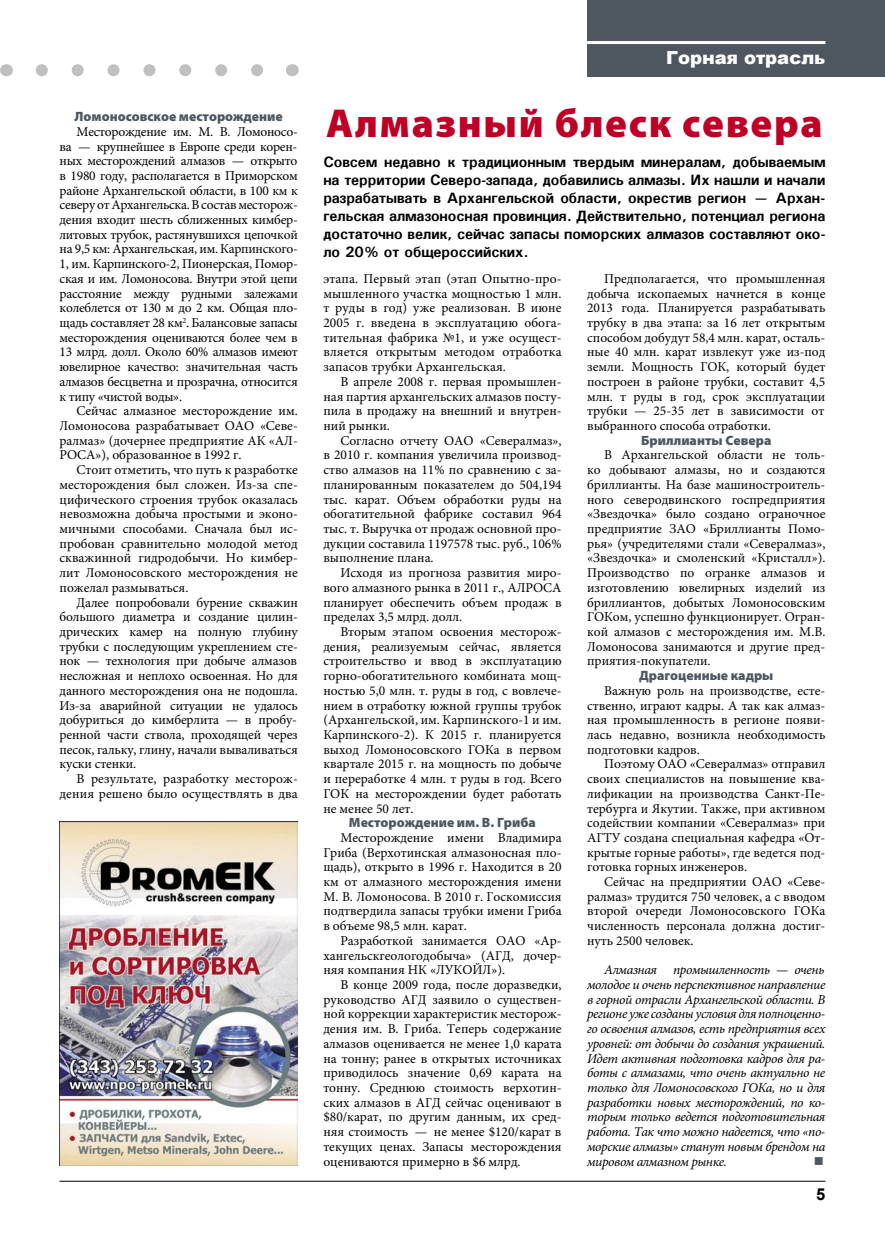
<style>
.page{position:relative;width:885px;height:1234px;background:#fff}
.page>*{position:absolute;margin:0;border:0;box-sizing:border-box;transform-origin:0 0}
.PV_Zag_Myr{font:900 40.5px "Myriad Pro";letter-spacing:.04em;color:#be0027}
.PV_kolontit_ArB-12_right{font:900 18px "Arial";color:#fff}
.t1{font:700 16.5px "Arial";color:#000}
.PV_dop_Un{font:700 15px/18px "Univers Cyr";color:#000;text-align:justify}
.PV_osn_M-9{font:13.5px/14.7px "Minion Pro";color:#000;text-align:justify}
.PV_osn_M-9-2{font:italic 13.5px/14.7px "Minion Pro";letter-spacing:-.03em;color:#000;text-align:justify}
.PV_osn_M-9-3{font:900 13.5px "Myriad Pro";color:#4e5760}
.PV_osn_M-9-4{font:13.5px "Wingdings";color:#4e5760}
</style>
<div class="page">
<hr style="left:60px;top:1180px;width:765px;height:1px;background:#000">
<div style="left:587px;top:0;width:297px;height:77px;background:#4e5760"></div>
<hr style="left:587px;top:41px;width:238px;height:3px;background:#fff">
<svg style="left:42px;top:64px;width:221px;height:12px"></svg>
<svg style="left:6px;top:64px;width:1px;height:12px"></svg>
<svg style="left:292px;top:64px;width:1px;height:12px"></svg>
<img style="left:60px;top:821px;width:238px;height:344px">
<p class="PV_osn_M-9-3" style="left:75px;top:109px;width:210px">Ломоносовское месторождение</p>
<p class="PV_osn_M-9" style="left:60px;top:125px;width:240px;text-indent:17px">Месторождение им. М. В. Ломоносо&shy;ва — крупнейшее в Европе среди корен&shy;ных месторождений алмазов — открыто в 1980 году, располагается в Приморском районе Архангельской области, в 100 км к северу от Архангельска. В состав месторож&shy;дения входит шесть сближенных кимбер&shy;литовых трубок, растянувшихся цепочкой на 9,5 км: Архангельская, им. Карпинского-1, им. Карпинского-2, Пионерская, Помор&shy;ская и им. Ломоносова. Внутри этой цепи расстояние между рудными залежами колеблется от 130 м до 2 км. Общая пло&shy;щадь составляет 28 км<sup>2</sup>. Балансовые запасы месторождения оцениваются более чем в 13 млрд. долл. Около 60% алмазов имеют ювелирное качество: значительная часть алмазов бесцветна и прозрачна, относится к типу «чистой воды».</p>
<p class="PV_osn_M-9" style="left:60px;top:404px;width:240px;text-indent:17px">Сейчас алмазное месторождение им.<br>Ломоносова разрабатывает ОАО «Севе&shy;ралмаз» (дочернее предприятие АК «АЛ-РОСА»), образованное в 1992 г.</p>
<p class="PV_osn_M-9" style="left:60px;top:463px;width:240px;text-indent:17px">Стоит отметить, что путь к разработке месторождения был сложен. Из-за спе&shy;цифического строения трубок оказалась невозможна добыча простыми и эконо&shy;мичными способами. Сначала был ис&shy;пробован сравнительно молодой метод скважинной гидродобычи. Но кимбер&shy;лит Ломоносовского месторождения не пожелал размываться.</p>
<p class="PV_osn_M-9" style="left:60px;top:595px;width:240px;text-indent:17px">Далее попробовали бурение скважин большого диаметра и создание цилин&shy;дрических камер на полную глубину трубки с последующим укреплением сте&shy;нок — технология при добыче алмазов несложная и неплохо освоенная. Но для данного месторождения она не подошла.<br>Из-за аварийной ситуации не удалось добуриться до кимберлита — в пробу&shy;ренной части ствола, проходящей через песок, гальку, глину, начали вываливаться куски стенки.</p>
<p class="PV_osn_M-9" style="left:60px;top:771px;width:240px;text-align:right">В результате, разработку месторож&shy;дения решено было осуществлять в два</p>
<p class="PV_kolontit_ArB-12_right" style="left:666px;top:44px;width:161px">Горная отрасль</p>
<p class="PV_Zag_Myr" style="left:326px;top:100px;width:498px">Алмазный блеск севера</p>
<p class="PV_dop_Un" style="left:323px;top:152px;width:503px">Совсем недавно к традиционным твердым минералам, добываемым на территории Северо-запада, добавились алмазы. Их нашли и начали разрабатывать в Архангельской области, окрестив регион — Архан&shy;гельская алмазоносная провинция. Действительно, потенциал региона достаточно велик, сейчас запасы поморских алмазов составляют око&shy;ло 20% от общероссийских.</p>
<p class="PV_osn_M-9" style="left:323px;top:272px;width:240px">этапа. Первый этап (этап Опытно-про&shy;мышленного участка мощностью 1 млн. т руды в год) уже реализован. В июне 2005 г. введена в эксплуатацию обога&shy;тительная фабрика №1, и уже осущест&shy;вляется открытым методом отработка запасов трубки Архангельская.</p>
<p class="PV_osn_M-9" style="left:323px;top:374px;width:240px;text-indent:17px">В апреле 2008 г. первая промышлен&shy;ная партия архангельских алмазов посту&shy;пила в продажу на внешний и внутрен&shy;ний рынки.</p>
<p class="PV_osn_M-9" style="left:323px;top:433px;width:240px;text-indent:17px">Согласно отчету ОАО «Севералмаз», в 2010 г. компания увеличила производ&shy;ство алмазов на 11% по сравнению с за&shy;планированным показателем до 504,194 тыс. карат. Объем обработки руды на обогатительной фабрике составил 964 тыс. т. Выручка от продаж основной про&shy;дукции составила 1197578 тыс. руб., 106% выполнение плана.</p>
<p class="PV_osn_M-9" style="left:323px;top:566px;width:240px;text-indent:17px">Исходя из прогноза развития миро&shy;вого алмазного рынка в 2011 г., АЛРОСА планирует обеспечить объем продаж в пределах 3,5 млрд. долл.</p>
<p class="PV_osn_M-9" style="left:323px;top:624px;width:240px;text-indent:17px">Вторым этапом освоения месторож&shy;дения, реализуемым сейчас, является строительство и ввод в эксплуатацию горно-обогатительного комбината мощ&shy;ностью 5,0 млн. т. руды в год, с вовлече&shy;нием в отработку южной группы трубок (Архангельской, им. Карпинского-1 и им.<br>Карпинского-2). К 2015 г. планируется выход Ломоносовского ГОКа в первом квартале 2015 г. на мощность по добыче и переработке 4 млн. т руды в год. Всего ГОК на месторождении будет работать не менее 50 лет.</p>
<p class="PV_osn_M-9-3" style="left:349px;top:814px;width:188px">Месторождение им. В. Гриба</p>
<p class="PV_osn_M-9" style="left:323px;top:830px;width:240px;text-indent:17px">Месторождение имени Владимира Гриба (Верхотинская алмазоносная пло&shy;щадь), открыто в 1996 г. Находится в 20 км от алмазного месторождения имени М. В. Ломоносова. В 2010 г. Госкомиссия подтвердила запасы трубки имени Гриба в объеме 98,5 млн. карат.</p>
<p class="PV_osn_M-9" style="left:323px;top:933px;width:240px;text-indent:17px">Разработкой занимается ОАО «Ар&shy;хангельскгеологодобыча» (АГД, дочер&shy;няя компания НК «ЛУКОЙЛ»).</p>
<p class="PV_osn_M-9" style="left:323px;top:977px;width:240px;text-indent:17px">В конце 2009 года, после доразведки, руководство АГД заявило о существен&shy;ной коррекции характеристик месторож&shy;дения им. В. Гриба. Теперь содержание алмазов оценивается не менее 1,0 карата на тонну; ранее в открытых источниках приводилось значение 0,69 карата на тонну. Среднюю стоимость верхотин&shy;ских алмазов в АГД сейчас оценивают в $80/карат, по другим данным, их сред&shy;няя стоимость — не менее $120/карат в текущих ценах. Запасы месторождения оцениваются примерно в $6 млрд.</p>
<p class="PV_osn_M-9" style="left:587px;top:272px;width:240px;text-indent:17px">Предполагается, что промышленная добыча ископаемых начнется в конце 2013 года. Планируется разрабатывать трубку в два этапа: за 16 лет открытым способом добудут 58,4 млн. карат, осталь&shy;ные 40 млн. карат извлекут уже из-под земли. Мощность ГОК, который будет построен в районе трубки, составит 4,5 млн. т руды в год, срок эксплуатации трубки — 25-35 лет в зависимости от выбранного способа отработки.</p>
<p class="PV_osn_M-9-3" style="left:641px;top:432px;width:132px">Бриллианты Севера</p>
<p class="PV_osn_M-9" style="left:587px;top:448px;width:240px;text-indent:17px">В Архангельской области не толь&shy;ко добывают алмазы, но и создаются бриллианты. На базе машиностроитель&shy;ного северодвинского госпредприятия «Звездочка» было создано ограночное предприятие ЗАО «Бриллианты Помо&shy;рья» (учредителями стали «Севералмаз», «Звездочка» и смоленский «Кристалл»).<br>Производство по огранке алмазов и изготовлению ювелирных изделий из бриллиантов, добытых Ломоносовским ГОКом, успешно функционирует. Огран&shy;кой алмазов с месторождения им. М.В.<br>Ломоносова занимаются и другие пред&shy;приятия-покупатели.</p>
<p class="PV_osn_M-9-3" style="left:639px;top:667px;width:136px">Драгоценные кадры</p>
<p class="PV_osn_M-9" style="left:587px;top:683px;width:240px;text-indent:17px">Важную роль на производстве, есте&shy;ственно, играют кадры. А так как алмаз&shy;ная промышленность в регионе появи&shy;лась недавно, возникла необходимость подготовки кадров.</p>
<p class="PV_osn_M-9" style="left:587px;top:757px;width:240px;text-indent:17px">Поэтому ОАО «Севералмаз» отправил своих специалистов на повышение ква&shy;лификации на производства Санкт-Пе&shy;тербурга и Якутии. Также, при активном содействии компании «Севералмаз» при АГТУ создана специальная кафедра «От&shy;крытые горные работы», где ведется под&shy;готовка горных инженеров.</p>
<p class="PV_osn_M-9" style="left:587px;top:874px;width:240px;text-indent:17px">Сейчас на предприятии ОАО «Севе&shy;ралмаз» трудится 750 человек, а с вводом второй очереди Ломоносовского ГОКа численность персонала должна достиг&shy;нуть 2500 человек.</p>
<p class="PV_osn_M-9-2" style="left:587px;top:962px;width:240px;text-indent:17px">Алмазная промышленность — очень молодое и очень перспективное направление в горной отрасли Архангельской области. В регионе уже созданы условия для полноценно&shy;го освоения алмазов, есть предприятия всех уровней: от добычи до создания украшений.<br>Идет активная подготовка кадров для ра&shy;боты с алмазами, что очень актуально не только для Ломоносовского ГОКа, но и для разработки новых месторождений, по ко&shy;торым только ведется подготовительная работа. Так что можно надеется, что «по&shy;морские алмазы» станут новым брендом на мировом алмазном рынке.</p>
<p class="PV_osn_M-9-4" style="left:813px;top:1153px;width:12px">■</p>
<p class="t1" style="left:816px;top:1182px;width:11px">5</p>
</div>
